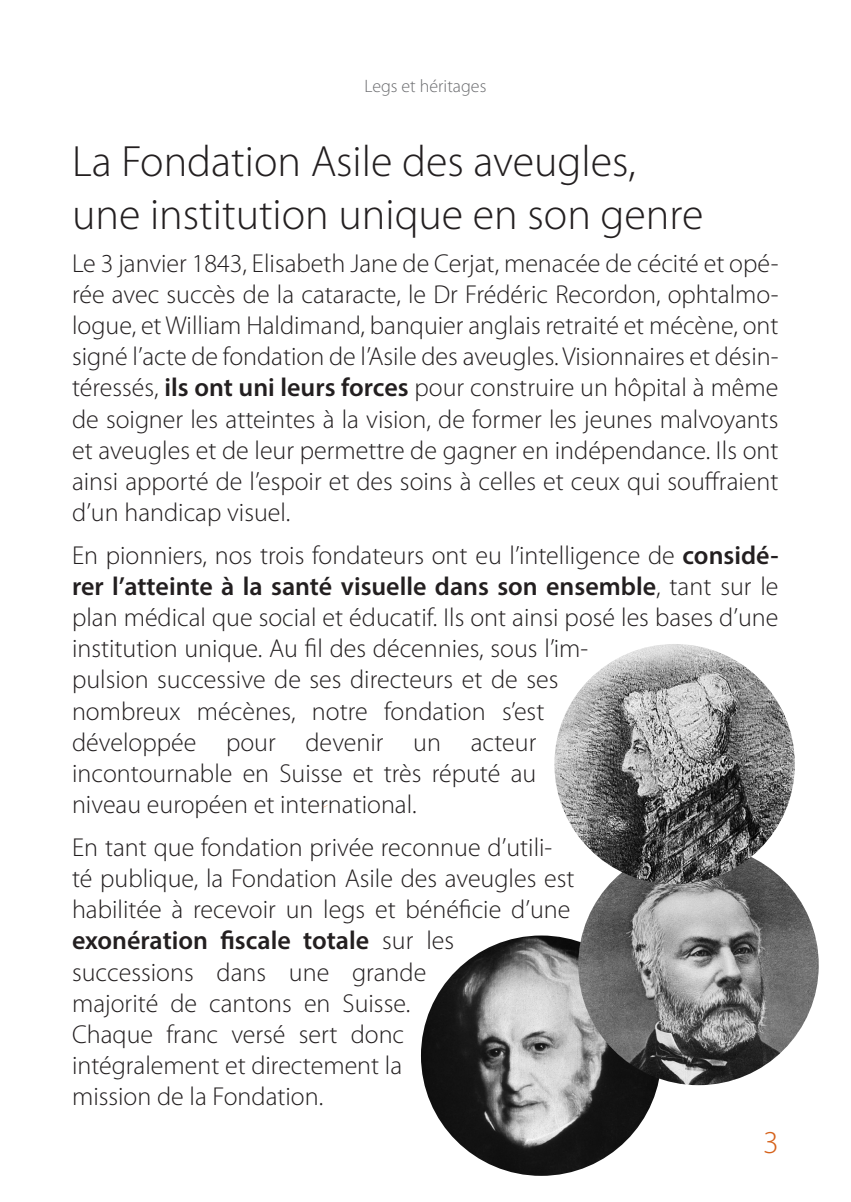
<style>
.page{position:relative;width:851px;height:1202px;background:#fff}
.page>*{position:absolute;margin:0;border:0;box-sizing:border-box;transform-origin:0 0}
.Rubrique_H2{font:300 44px/52.8px "Myriad Pro";color:#231f20}
.t1{font:300 32px "Myriad Pro";color:#d6621b}
.Paragrpahe_P{font:300 26px/31.2px "Myriad Pro";color:#231f20}
.t2{font:300 18px "Myriad Pro";color:#6c6d70}
.s1{font-weight:600}
</style>
<div class="page">
<img style="left:421px;top:935px;width:240px;height:241px;border-radius:120px">
<img style="left:578px;top:845px;width:240px;height:240px;border-radius:120px">
<img style="left:554px;top:644px;width:240px;height:240px;border-radius:120px">
<p class="t2" style="left:364px;top:76px;width:123px">Legs et héritages</p>
<h2 class="Rubrique_H2" style="left:72px;top:136px;width:632px">La Fondation Asile des aveugles, une institution unique en son genre</h2>
<p class="Paragrpahe_P" style="left:72px;top:248px;width:708px;text-align:justify">Le 3 janvier 1843, Elisabeth Jane de Cerjat, menacée de cécité et opé&shy;rée avec succès de la cataracte, le Dr Frédéric Recordon, ophtalmo&shy;logue, et William Haldimand, banquier anglais retraité et mécène, ont signé l’acte de fondation de l’Asile des aveugles. Visionnaires et désin&shy;téressés, <span class="s1">ils ont uni leurs forces</span> pour construire un hôpital à même de soigner les atteintes à la vision, de former les jeunes malvoyants et aveugles et de leur permettre de gagner en indépendance. Ils ont ainsi apporté de l’espoir et des soins à celles et ceux qui souffraient d’un handicap visuel.</p>
<p class="Paragrpahe_P" style="left:72px;top:540px;width:708px">En pionniers, nos trois fondateurs ont eu l’intelligence de <span class="s1">considé&shy;rer l’atteinte à la santé visuelle dans son ensemble</span>, tant sur le plan médical que social et éducatif. Ils ont ainsi posé les bases d’une institution unique. Au fil des décennies, sous l’im-<br>pulsion successive de ses directeurs et de ses<br>nombreux mécènes, notre fondation s’est<br>développée pour devenir un acteur<br>incontournable en Suisse et très réputé au<br>niveau européen et international.</p>
<p class="Paragrpahe_P" style="left:72px;top:832px;width:504px">En tant que fondation privée reconnue d’utili&shy;té publique, la Fondation Asile des aveugles est habilitée à recevoir un legs et bénéficie d’une <span class="s1">exonération fiscale totale</span> sur les successions dans une grande<br>majorité de cantons en Suisse.<br>Chaque franc versé sert donc<br>intégralement et directement la<br>mission de la Fondation.</p>
<p class="t1" style="left:763px;top:1124px;width:17px">3</p>
</div>
